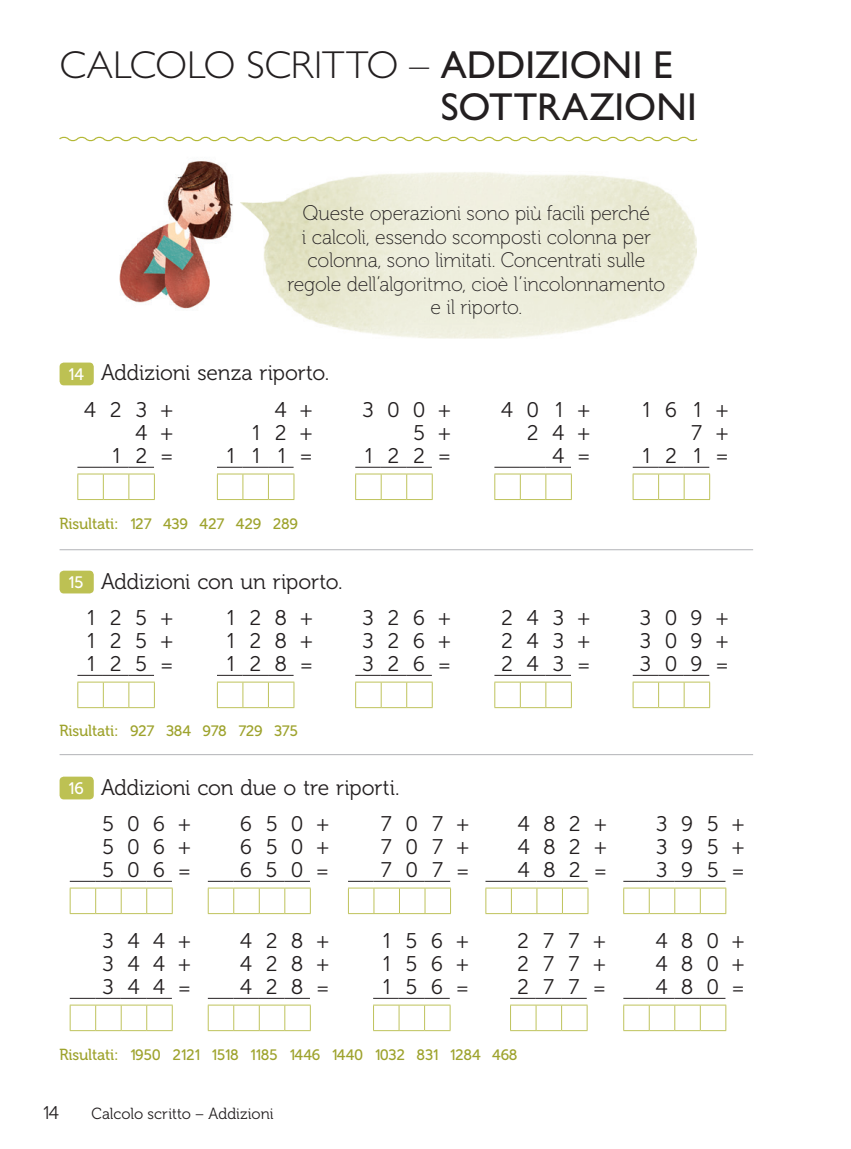
<style>
.page{position:relative;width:851px;height:1149px;background:#fff}
.page>*{position:absolute;margin:0;border:0;box-sizing:border-box;transform-origin:0 0}
.t1{font:39px/42px "Gill Sans Std";color:#231f20}
.t2{font:21px/23.2px "Museo Analogico 300";letter-spacing:.65em;color:#231f20;text-align:justify}
.t3{font:21px "Museo Analogico 300";letter-spacing:-.01em;color:#231f20}
.t4{font:21px "Museo Analogico 300";letter-spacing:-.005em;color:#231f20}
.t5{font:19.5px/23.4px "Museo Analogico 100";letter-spacing:-.01em;color:#231f20;text-align:center}
.t6{font:18px "Museo Analogico 300";color:#231f20}
.t7{font:16.5px "Museo Analogico 500";color:#fff}
.t8{font:15px "Museo Analogico 500";letter-spacing:-.015em;color:#9ea32d}
.t9{font:15px "Museo Analogico 300";color:#231f20}
.s1{font-weight:300}
</style>
<div class="page">
<img style="left:261px;top:172px;width:435px;height:166px">
<svg style="left:77px;top:466px;width:77px;height:1px"></svg>
<svg style="left:77px;top:473px;width:78px;height:27px"></svg>
<svg style="left:77px;top:674px;width:77px;height:1px"></svg>
<svg style="left:77px;top:681px;width:78px;height:27px"></svg>
<svg style="left:70px;top:880px;width:102px;height:1px"></svg>
<svg style="left:70px;top:887px;width:103px;height:26px"></svg>
<svg style="left:70px;top:997px;width:102px;height:1px"></svg>
<svg style="left:70px;top:1004px;width:103px;height:26px"></svg>
<svg style="left:217px;top:466px;width:76px;height:1px"></svg>
<svg style="left:217px;top:473px;width:77px;height:27px"></svg>
<svg style="left:217px;top:674px;width:76px;height:1px"></svg>
<svg style="left:217px;top:681px;width:77px;height:27px"></svg>
<svg style="left:208px;top:880px;width:102px;height:1px"></svg>
<svg style="left:208px;top:887px;width:103px;height:26px"></svg>
<svg style="left:208px;top:997px;width:102px;height:1px"></svg>
<svg style="left:208px;top:1004px;width:103px;height:26px"></svg>
<svg style="left:355px;top:466px;width:77px;height:1px"></svg>
<svg style="left:355px;top:473px;width:78px;height:27px"></svg>
<svg style="left:355px;top:674px;width:77px;height:1px"></svg>
<svg style="left:355px;top:681px;width:78px;height:27px"></svg>
<svg style="left:348px;top:880px;width:102px;height:1px"></svg>
<svg style="left:348px;top:887px;width:103px;height:26px"></svg>
<svg style="left:373px;top:997px;width:76px;height:1px"></svg>
<svg style="left:373px;top:1004px;width:77px;height:26px"></svg>
<svg style="left:494px;top:466px;width:77px;height:1px"></svg>
<svg style="left:494px;top:473px;width:78px;height:27px"></svg>
<svg style="left:494px;top:674px;width:77px;height:1px"></svg>
<svg style="left:494px;top:681px;width:78px;height:27px"></svg>
<svg style="left:485px;top:880px;width:102px;height:1px"></svg>
<svg style="left:485px;top:887px;width:103px;height:26px"></svg>
<svg style="left:510px;top:997px;width:76px;height:1px"></svg>
<svg style="left:510px;top:1004px;width:77px;height:26px"></svg>
<svg style="left:632px;top:466px;width:77px;height:1px"></svg>
<svg style="left:632px;top:473px;width:78px;height:27px"></svg>
<svg style="left:633px;top:674px;width:76px;height:1px"></svg>
<svg style="left:632px;top:681px;width:78px;height:27px"></svg>
<svg style="left:623px;top:880px;width:102px;height:1px"></svg>
<svg style="left:623px;top:887px;width:103px;height:26px"></svg>
<svg style="left:623px;top:997px;width:102px;height:1px"></svg>
<svg style="left:623px;top:1004px;width:103px;height:26px"></svg>
<hr style="left:60px;top:549px;width:693px;height:1px;background:#b2b3b7">
<hr style="left:60px;top:754px;width:693px;height:1px;background:#b2b3b7">
<div style="left:60px;top:362px;width:34px;height:23px;background:#bdc153;border-radius:4px"></div>
<div style="left:60px;top:570px;width:34px;height:23px;background:#bdc153;border-radius:4px"></div>
<div style="left:60px;top:776px;width:34px;height:23px;background:#bdc153;border-radius:4px"></div>
<svg style="left:59px;top:136px;width:639px;height:6px"></svg>
<img style="left:137px;top:161px;width:96px;height:115px">
<img style="left:119px;top:245px;width:18px;height:57px">
<img style="left:136px;top:276px;width:74px;height:33px">
<img style="left:240px;top:202px;width:21px;height:19px">
<h1 class="t1" style="left:441px;top:44px;width:258px;text-indent:-381px"><span class="s1">CALCOLO SCRITTO –</span> ADDIZIONI E<br>SOTTRAZIONI</h1>
<p class="t5" style="left:287px;top:202px;width:379px">Queste operazioni sono più facili perché<br>i calcoli, essendo scomposti colonna per colonna, sono limitati. Concentrati sulle regole dell’algoritmo, cioè l’incolonnamento e il riporto.</p>
<p class="t7" style="left:68px;top:364px;width:17px">14</p>
<p class="t4" style="left:101px;top:361px;width:230px">Addizioni senza riporto.</p>
<p class="t2" style="left:84px;top:398px;width:90px;text-align:right">423+<br>4 +<br>12=</p>
<p class="t2" style="left:226px;top:398px;width:88px;text-align:right">4 +<br>12+<br>111=</p>
<p class="t2" style="left:362px;top:398px;width:90px;text-align:right">300+<br>5 +<br>122=</p>
<p class="t8" style="left:60px;top:515px;width:240px">Risultati: 127 439 427 429 289</p>
<p class="t7" style="left:68px;top:572px;width:17px">15</p>
<p class="t3" style="left:101px;top:569px;width:243px">Addizioni con un riporto.</p>
<p class="t2" style="left:86px;top:606px;width:88px">125+ 125+ 125=</p>
<p class="t2" style="left:226px;top:606px;width:88px">128+ 128+ 128=</p>
<p class="t8" style="left:60px;top:721px;width:240px">Risultati: 927 384 978 729 375</p>
<p class="t2" style="left:362px;top:606px;width:90px">326+ 326+ 326=</p>
<p class="t7" style="left:68px;top:778px;width:17px">16</p>
<p class="t3" style="left:101px;top:774px;width:300px">Addizioni con due o tre riporti.</p>
<p class="t2" style="left:102px;top:811px;width:90px">506+ 506+ 506=</p>
<p class="t2" style="left:240px;top:811px;width:90px">650+ 650+ 650=</p>
<p class="t2" style="left:381px;top:811px;width:90px">707+ 707+ 707=</p>
<p class="t2" style="left:102px;top:928px;width:90px">344+ 344+ 344=</p>
<p class="t2" style="left:240px;top:928px;width:90px">428+ 428+ 428=</p>
<p class="t2" style="left:382px;top:928px;width:88px">156+ 156+ 156=</p>
<p class="t2" style="left:501px;top:398px;width:90px;text-align:right">401+<br>24+<br>4 =</p>
<p class="t2" style="left:501px;top:606px;width:90px">243+ 243+ 243=</p>
<p class="t2" style="left:518px;top:811px;width:90px">482+ 482+ 482=</p>
<p class="t2" style="left:517px;top:928px;width:90px">277+ 277+ 277=</p>
<p class="t8" style="left:60px;top:1046px;width:459px">Risultati: 1950 2121 1518 1185 1446 1440 1032 831 1284 468</p>
<p class="t6" style="left:43px;top:1101px;width:18px">14</p>
<p class="t9" style="left:91px;top:1104px;width:184px">Calcolo scritto – Addizioni</p>
<p class="t2" style="left:641px;top:398px;width:88px;text-align:right">161+<br>7 +<br>121=</p>
<p class="t2" style="left:639px;top:606px;width:90px">309+ 309+ 309=</p>
<p class="t2" style="left:656px;top:811px;width:90px">395+ 395+ 395=</p>
<p class="t2" style="left:655px;top:928px;width:90px">480+ 480+ 480=</p>
</div>
